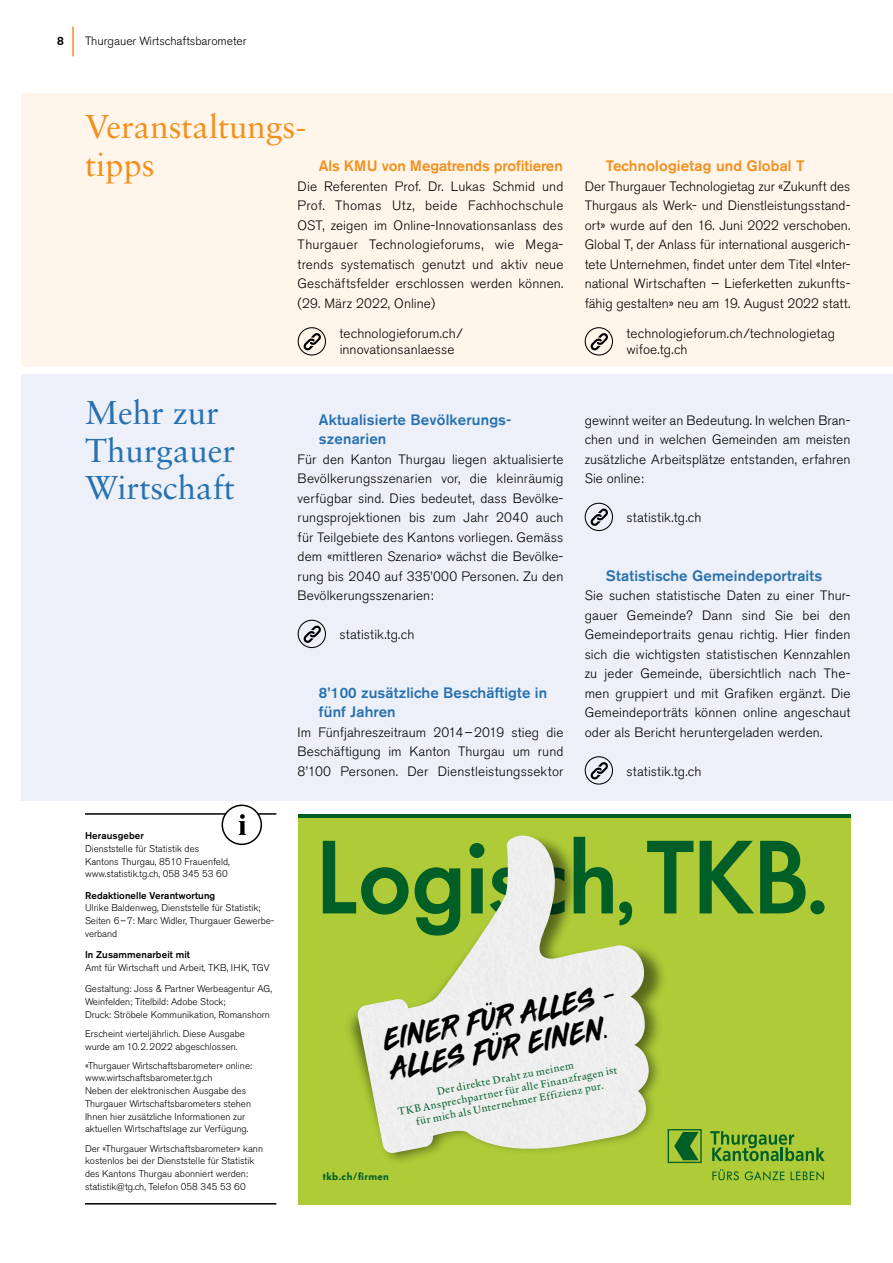
<style>
.page{position:relative;width:893px;height:1263px;background:#fff}
.page>*{position:absolute;margin:0;border:0;box-sizing:border-box;transform-origin:0 0}
.t1{font:33px/37.5px "Sabon LT";color:#2771b0}
.t2{font:33px/37.5px "Sabon LT";color:#f38f1c}
.t3{font:28.8px/30.3px "Third Rail";color:#000;scale:.93 1}
.t4{font:500 15px/19.5px "Akzidenz Grotesk BE";letter-spacing:.01em;color:#2771b0}
.t5{font:500 15px "Akzidenz Grotesk BE";letter-spacing:-.005em;color:#f38f1c}
.t6{font:300 13.5px/19.5px "Akzidenz Grotesk BE";letter-spacing:.01em;color:#000;text-align:justify}
.t7{font:300 12px "Akzidenz Grotesk BE";color:#000}
.t8{font:500 12px "Akzidenz Grotesk BE";color:#000}
.t9{font:10.5px/12.8px "Verdigris MVB Pro Text";color:#005f27;text-align:center}
.t10{font:600 10.5px "Futura BQ";letter-spacing:.04em;color:#005f27}
.t11{font:300 9.75px/12.8px "Akzidenz Grotesk BE";color:#000}
.t12{font:500 9.75px "Akzidenz Grotesk BE";letter-spacing:.01em;color:#000}
</style>
<div class="page">
<hr style="left:72px;top:27px;width:2px;height:29px;background:#f38f1c">
<div style="left:298px;top:815px;width:552px;height:390px;background:#afcb37"></div>
<svg style="left:728px;top:840px;width:97px;height:75px"></svg>
<hr style="left:298px;top:815px;width:552px;height:3px;background:#005f27">
<img style="left:322px;top:835px;width:406px;height:346px">
<img style="left:357px;top:836px;width:294px;height:317px">
<svg style="left:712px;top:1169px;width:27px;height:11px"></svg>
<svg style="left:745px;top:1171px;width:39px;height:9px"></svg>
<svg style="left:790px;top:1171px;width:34px;height:9px"></svg>
<svg style="left:668px;top:1129px;width:34px;height:34px"></svg>
<svg style="left:710px;top:1131px;width:115px;height:30px"></svg>
<div style="left:21px;top:375px;width:872px;height:426px;background:#edf0f8"></div>
<div style="left:21px;top:93px;width:872px;height:273px;background:#fff5ea"></div>
<div style="left:298px;top:327px;width:28px;height:29px;border:1px solid #000;border-radius:50%"></div>
<svg style="left:303px;top:333px;width:18px;height:18px"></svg>
<div style="left:585px;top:327px;width:28px;height:29px;border:1px solid #000;border-radius:50%"></div>
<svg style="left:590px;top:333px;width:18px;height:18px"></svg>
<div style="left:298px;top:620px;width:28px;height:28px;border:1px solid #000;border-radius:50%"></div>
<svg style="left:303px;top:625px;width:18px;height:18px"></svg>
<div style="left:585px;top:503px;width:28px;height:28px;border:1px solid #000;border-radius:50%"></div>
<svg style="left:590px;top:508px;width:18px;height:18px"></svg>
<div style="left:585px;top:756px;width:28px;height:29px;border:1px solid #000;border-radius:50%"></div>
<svg style="left:590px;top:762px;width:18px;height:18px"></svg>
<hr style="left:85px;top:813px;width:191px;height:2px;background:#000">
<hr style="left:85px;top:1203px;width:191px;height:1px;background:#000">
<div style="left:222px;top:805px;width:39px;height:39px;background:#fff;border-radius:50%"></div>
<div style="left:222px;top:804px;width:40px;height:41px;border:2px solid #000;border-radius:50%"></div>
<svg style="left:239px;top:814px;width:7px;height:21px"></svg>
<p class="t8" style="left:57px;top:33px;width:8px">8</p>
<p class="t7" style="left:85px;top:34px;width:163px">Thurgauer Wirtschaftsbarometer</p>
<h1 class="t2" style="left:85px;top:107px;width:223px">Veranstaltungs&shy;tipps</h1>
<p class="t5" style="left:319px;top:157px;width:245px">Als KMU von Megatrends profitieren</p>
<p class="t6" style="left:298px;top:176px;width:267px">Die Referenten Prof. Dr. Lukas Schmid und Prof. Thomas Utz, beide Fachhochschule OST, zeigen im Online-Innovationsanlass des Thurgauer Technologieforums, wie Mega&shy;trends systematisch genutzt und aktiv neue Geschäftsfelder erschlossen werden können. (29. März 2022, Online)</p>
<p class="t6" style="left:339px;top:325px;width:125px;line-height:16.5px">technologieforum.ch/ innovationsanlaesse</p>
<h1 class="t1" style="left:85px;top:394px;width:152px">Mehr zur<br>Thurgauer<br>Wirtschaft</h1>
<p class="t4" style="left:319px;top:409px;width:194px">Aktualisierte Bevölkerungs&shy;szenarien</p>
<p class="t6" style="left:298px;top:449px;width:267px">Für den Kanton Thurgau liegen aktualisierte Bevölkerungsszenarien vor, die kleinräumig verfügbar sind. Dies bedeutet, dass Bevölke&shy;rungsprojektionen bis zum Jahr 2040 auch für Teilgebiete des Kantons vorliegen. Gemäss dem «mittleren Szenario» wächst die Bevölke&shy;rung bis 2040 auf 335’000 Personen. Zu den Bevölkerungsszenarien:</p>
<p class="t6" style="left:339px;top:625px;width:76px">statistik.tg.ch</p>
<p class="t4" style="left:319px;top:682px;width:230px">8’100 zusätzliche Beschäftigte in fünf Jahren</p>
<p class="t6" style="left:298px;top:722px;width:267px">Im Fünfjahreszeitraum 2014–2019 stieg die Beschäftigung im Kanton Thurgau um rund 8’100 Personen. Der Dienstleistungssektor</p>
<p class="t5" style="left:606px;top:157px;width:200px">Technologietag und Global T</p>
<p class="t6" style="left:585px;top:176px;width:267px">Der Thurgauer Technologietag zur «Zukunft des Thurgaus als Werk- und Dienstleistungsstand&shy;ort» wurde auf den 16. Juni 2022 verschoben.<br>Global T, der Anlass für international ausgerich&shy;tete Unternehmen, findet unter dem Titel «Inter&shy;national Wirtschaften – Lieferketten zukunfts&shy;fähig gestalten» neu am 19. August 2022 statt.</p>
<p class="t6" style="left:626px;top:325px;width:210px;line-height:16.5px">technologieforum.ch/technologietag wifoe.tg.ch</p>
<p class="t6" style="left:585px;top:410px;width:267px">gewinnt weiter an Bedeutung. In welchen Bran&shy;chen und in welchen Gemeinden am meisten zusätzliche Arbeitsplätze entstanden, erfahren Sie online:</p>
<p class="t6" style="left:626px;top:508px;width:76px">statistik.tg.ch</p>
<p class="t4" style="left:606px;top:565px;width:218px">Statistische Gemeindeportraits</p>
<p class="t6" style="left:585px;top:586px;width:267px">Sie suchen statistische Daten zu einer Thur&shy;gauer Gemeinde? Dann sind Sie bei den Gemeindeportraits genau richtig. Hier finden sich die wichtigsten statistischen Kennzahlen zu jeder Gemeinde, übersichtlich nach The&shy;men gruppiert und mit Grafiken ergänzt. Die Gemeindeporträts können online angeschaut oder als Bericht heruntergeladen werden.</p>
<p class="t6" style="left:626px;top:761px;width:76px">statistik.tg.ch</p>
<p class="t12" style="left:85px;top:830px;width:60px">Herausgeber</p>
<p class="t11" style="left:85px;top:842px;width:146px">Dienststelle für Statistik des<br>Kantons Thurgau, 8510 Frauenfeld, www.statistik.tg.ch, 058 345 53 60</p>
<p class="t12" style="left:85px;top:889px;width:132px">Redaktionelle Verantwortung</p>
<p class="t11" style="left:85px;top:902px;width:191px">Ulrike Baldenweg, Dienststelle für Statistik;<br>Seiten 6–7: Marc Widler, Thurgauer Gewerbe&shy;verband</p>
<p class="t12" style="left:85px;top:949px;width:106px">In Zusammenarbeit mit</p>
<p class="t11" style="left:85px;top:957px;width:188px;line-height:21.3px">Amt für Wirtschaft und Arbeit, TKB, IHK, TGV<br>Gestaltung: Joss &amp; Partner Werbeagentur AG,</p>
<p class="t11" style="left:85px;top:995px;width:186px">Weinfelden; Titelbild: Adobe Stock;<br>Druck: Ströbele Kommunikation, Romanshorn</p>
<p class="t11" style="left:85px;top:1027px;width:161px">Erscheint vierteljährlich. Diese Ausgabe wurde am 10.2. 2022 abgeschlossen.</p>
<p class="t11" style="left:85px;top:1059px;width:169px">«Thurgauer Wirtschaftsbarometer» online: www.wirtschaftsbarometer.tg.ch<br>Neben der elektronischen Ausgabe des Thurgauer Wirtschaftsbarometers stehen Ihnen hier zusätzliche Informationen zur aktuellen Wirtschaftslage zur Verfügung.</p>
<p class="t11" style="left:85px;top:1142px;width:180px">Der «Thurgauer Wirtschaftsbarometer» kann kostenlos bei der Dienststelle für Statistik des Kantons Thurgau abonniert werden: statistik@tg.ch, Telefon 058 345 53 60</p>
<h2 class="t3" style="left:381px;top:1024px;width:255px;rotate:-11deg">EINER FÜR ALLES –<br>ALLES FÜR EINEN.</h2>
<p class="t9" style="left:394px;top:1093px;width:224px;rotate:-11deg">Der direkte Draht zu meinem<br>TKB Ansprechpartner für alle Finanzfragen ist für mich als Unternehmer Effizienz pur.</p>
<p class="t10" style="left:323px;top:1170px;width:68px">tkb.ch / firmen</p>
</div>
